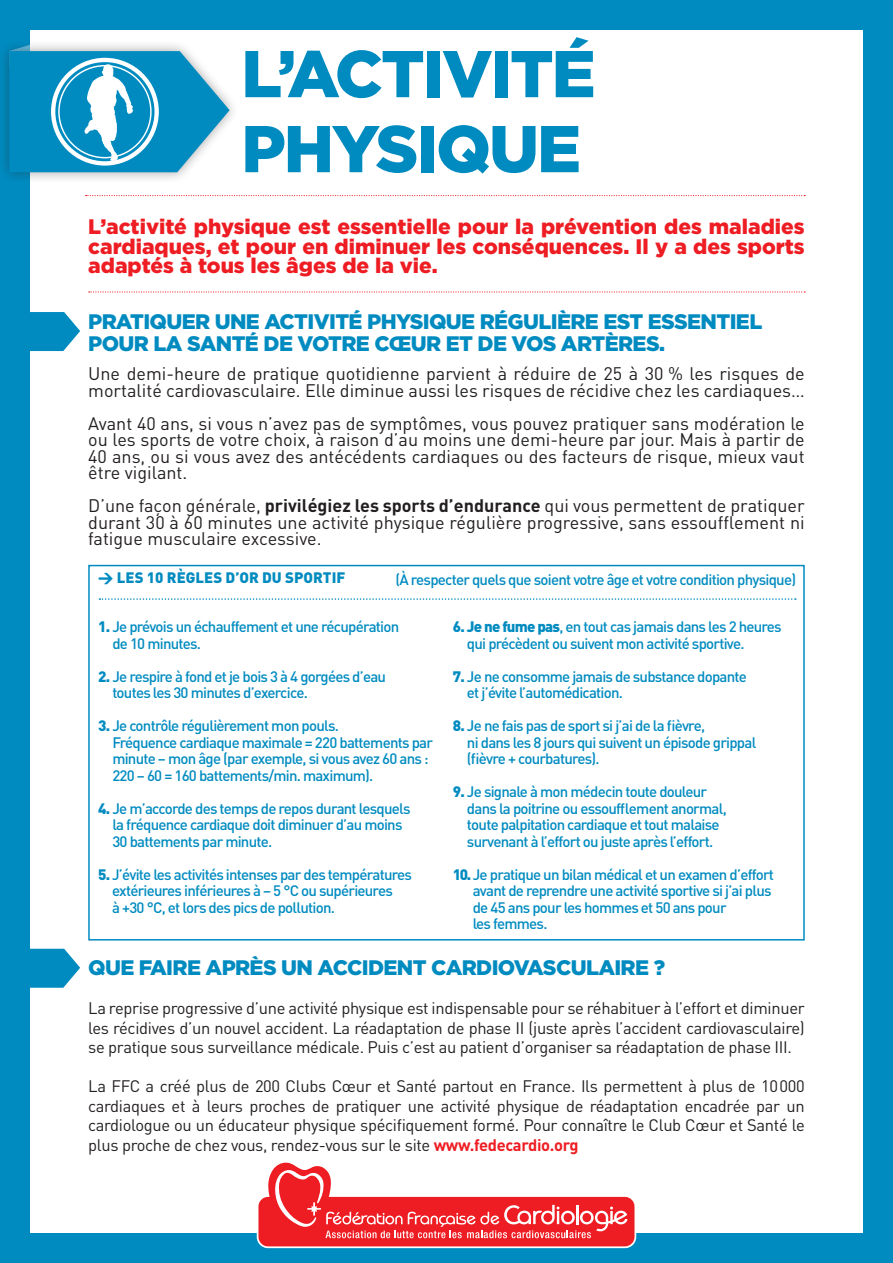
<style>
.page{position:relative;width:893px;height:1263px;background:#008bc0}
.page>*{position:absolute;margin:0;border:0;box-sizing:border-box;transform-origin:0 0}
.t1{font:900 66px "Gotham";letter-spacing:-.03em;color:#008bc0}
.t2{font:900 21px/19.5px "Gotham";color:#ee1d23;text-align:justify}
.t3{font:900 21px/22.5px "Gotham";letter-spacing:-.03em;color:#008bc0}
.t4{font:18px/16.5px "DIN";color:#231f20;text-align:justify}
.t5{font:16.5px/19.5px "DIN";letter-spacing:-.02em;color:#231f20;text-align:justify}
.t6{font:500 15px/16.5px "DIN";letter-spacing:-.05em;color:#008bc0}
.t7{font:900 15px "DIN";color:#008bc0}
.s1{font-weight:700}
.s2{font-weight:900}
.s3{font-weight:700;color:#ee1d23}
</style>
<div class="page">
<div style="left:30px;top:30px;width:833px;height:1203px;background:#fff"></div>
<svg style="left:30px;top:312px;width:50px;height:39px;background:#299dca"></svg>
<svg style="left:30px;top:949px;width:50px;height:39px;background:#2a9eca"></svg>
<svg style="left:86px;top:195px;width:719px;height:1px"></svg>
<svg style="left:89px;top:291px;width:716px;height:2px"></svg>
<div style="left:88px;top:565px;width:717px;height:375px;border:2px solid #008bc0"></div>
<div style="left:0;top:39px;width:240px;height:145px;background:#231f20;opacity:.4"></div>
<svg style="left:9px;top:45px;width:221px;height:127px"></svg>
<div style="left:51px;top:58px;width:108px;height:108px;border:4px solid #fff;border-radius:50%"></div>
<svg style="left:257px;top:1162px;width:379px;height:86px"></svg>
<svg style="left:99px;top:598px;width:697px;height:2px"></svg>
<p class="t1" style="left:241px;top:34px;width:356px">L’ACTIVITÉ</p>
<p class="t1" style="left:241px;top:109px;width:341px">PHYSIQUE</p>
<p class="t2" style="left:88px;top:217px;width:718px">L’activité physique est essentielle pour la prévention des maladies cardiaques, et pour en diminuer les conséquences. Il y a des sports adaptés à tous les âges de la vie.</p>
<p class="t3" style="left:88px;top:310px;width:676px">PRATIQUER UNE ACTIVITÉ PHYSIQUE RÉGULIÈRE EST ESSENTIEL<br>POUR LA SANTÉ DE VOTRE CŒUR ET DE VOS ARTÈRES.</p>
<p class="t4" style="left:88px;top:365px;width:718px">Une demi-heure de pratique quotidienne parvient à réduire de 25 à 30 % les risques de mortalité cardiovasculaire. Elle diminue aussi les risques de récidive chez les cardiaques…</p>
<p class="t4" style="left:88px;top:415px;width:718px">Avant 40 ans, si vous n’avez pas de symptômes, vous pouvez pratiquer sans modération le ou les sports de votre choix, à raison d’au moins une demi-heure par jour. Mais à partir de 40 ans, ou si vous avez des antécédents cardiaques ou des facteurs de risque, mieux vaut être vigilant.</p>
<p class="t4" style="left:88px;top:497px;width:718px">D’une façon générale, <span class="s1">privilégiez les sports d’endurance</span> qui vous permettent de pratiquer durant 30 à 60 minutes une activité physique régulière progressive, sans essoufflement ni fatigue musculaire excessive.</p>
<p class="t7" style="left:98px;top:568px;width:249px">&gt; LES 10 RÈGLES D’OR DU SPORTIF</p>
<p class="t6" style="left:112px;top:618px;width:288px;text-indent:-14px"><span class="s2">1.</span> Je prévois un échauffement et une récupération de 10 minutes.</p>
<p class="t6" style="left:112px;top:668px;width:275px;text-indent:-14px"><span class="s2">2.</span> Je respire à fond et je bois 3 à 4 gorgées d’eau toutes les 30 minutes d’exercice.</p>
<p class="t6" style="left:112px;top:717px;width:322px;text-indent:-14px"><span class="s2">3.</span> Je contrôle régulièrement mon pouls.<br>Fréquence cardiaque maximale = 220 battements par minute – mon âge (par exemple, si vous avez 60 ans :<br>220 – 60 = 160 battements/min. maximum).</p>
<p class="t6" style="left:112px;top:800px;width:300px;text-indent:-14px"><span class="s2">4.</span> Je m’accorde des temps de repos durant lesquels la fréquence cardiaque doit diminuer d’au moins<br>30 battements par minute.</p>
<p class="t6" style="left:112px;top:866px;width:301px;text-indent:-14px"><span class="s2">5.</span> J’évite les activités intenses par des températures extérieures inférieures à – 5 °C ou supérieures<br>à +30 °C, et lors des pics de pollution.</p>
<p class="t6" style="left:395px;top:571px;width:402px">(À respecter quels que soient votre âge et votre condition physique)</p>
<p class="t6" style="left:467px;top:618px;width:316px;text-indent:-14px"><span class="s2">6. Je ne fume pas</span>, en tout cas jamais dans les 2 heures qui précèdent ou suivent mon activité sportive.</p>
<p class="t6" style="left:467px;top:668px;width:282px;text-indent:-14px"><span class="s2">7.</span> Je ne consomme jamais de substance dopante et j’évite l’automédication.</p>
<p class="t6" style="left:467px;top:717px;width:291px;text-indent:-14px"><span class="s2">8.</span> Je ne fais pas de sport si j’ai de la fièvre,<br>ni dans les 8 jours qui suivent un épisode grippal (fièvre + courbatures).</p>
<p class="t6" style="left:467px;top:783px;width:261px;text-indent:-14px"><span class="s2">9.</span> Je signale à mon médecin toute douleur dans la poitrine ou essoufflement anormal, toute palpitation cardiaque et tout malaise survenant à l’effort ou juste après l’effort.</p>
<p class="t6" style="left:473px;top:866px;width:303px;text-indent:-20px"><span class="s2">10.</span>Je pratique un bilan médical et un examen d’effort avant de reprendre une activité sportive si j’ai plus de 45 ans pour les hommes et 50 ans pour<br>les femmes.</p>
<p class="t3" style="left:88px;top:956px;width:578px">QUE FAIRE APRÈS UN ACCIDENT CARDIOVASCULAIRE ?</p>
<p class="t5" style="left:88px;top:998px;width:718px">La reprise progressive d’une activité physique est indispensable pour se réhabituer à l’effort et diminuer les récidives d’un nouvel accident. La réadaptation de phase II (juste après l’accident cardiovasculaire) se pratique sous surveillance médicale. Puis c’est au patient d’organiser sa réadaptation de phase III.</p>
<p class="t5" style="left:88px;top:1076px;width:718px">La FFC a créé plus de 200 Clubs Cœur et Santé partout en France. Ils permettent à plus de 10000 cardiaques et à leurs proches de pratiquer une activité physique de réadaptation encadrée par un cardiologue ou un éducateur physique spécifiquement formé. Pour connaître le Club Cœur et Santé le plus proche de chez vous, rendez-vous sur le site <span class="s3">www.fedecardio.org</span></p>
</div>
